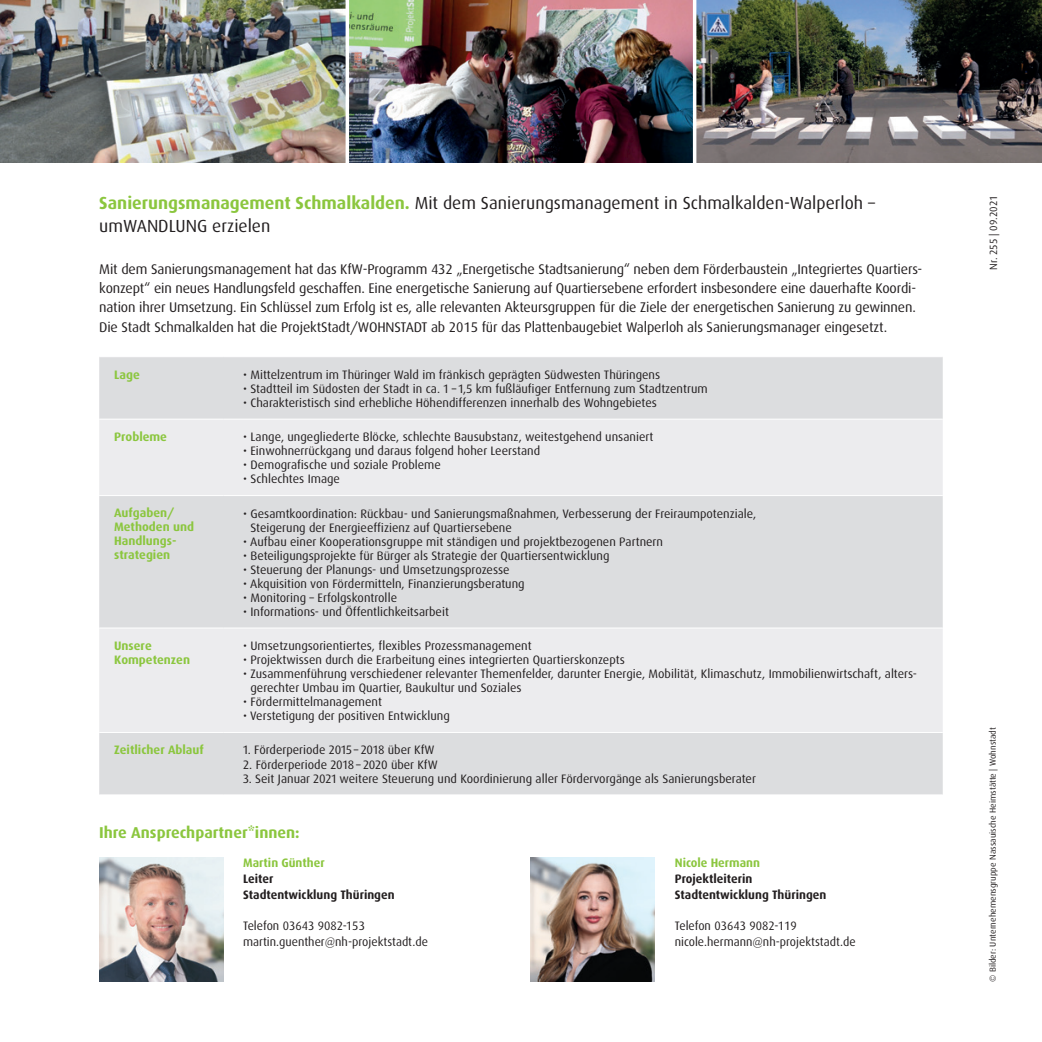
<style>
.page{position:relative;width:1042px;height:1042px;background:#fff}
.page>*{position:absolute;margin:0;border:0;box-sizing:border-box;transform-origin:0 0}
.t1{font:17.5px/23.1px "Dax";color:#231f20}
.t2{font:700 15.75px "Dax";color:#8bc63e}
.t3{font:14px/19.2px "Dax";letter-spacing:-.01em;color:#231f20}
.Tabelle_Fließtext{font:12.25px/14px "Dax OT";color:#231f20}
.t4{font:12.25px "Dax";color:#231f20}
.Tabelle_Spalte_links{font:700 12.25px/14px "Dax";color:#8bc63e}
.Name_und_Funktion_An{font:700 12.25px "Dax";color:#231f20}
.Name_und_Funktion_An-2{font:700 12.25px "Dax";color:#8bc63e}
.t5{font:10.5px "Dax";color:#231f20}
.t6{font:8.75px "Dax";color:#231f20}
.s1{font-weight:700;color:#8bc63e}
</style>
<div class="page">
<div style="left:99px;top:357px;width:844px;height:437px;background:#dcdddf"></div>
<svg style="left:99px;top:420px;width:844px;height:312px;background:#e5e5e7"></svg>
<hr style="left:223px;top:419px;width:720px;height:1px;background:#fff">
<hr style="left:223px;top:495px;width:720px;height:1px;background:#fff">
<hr style="left:223px;top:627px;width:720px;height:1px;background:#fff">
<hr style="left:223px;top:732px;width:720px;height:1px;background:#fff">
<hr style="left:99px;top:419px;width:124px;height:1px;background:#fff">
<hr style="left:99px;top:495px;width:124px;height:1px;background:#fff">
<hr style="left:99px;top:627px;width:124px;height:1px;background:#fff">
<hr style="left:99px;top:732px;width:124px;height:1px;background:#fff">
<img style="left:531px;top:858px;width:124px;height:124px">
<img style="left:349px;top:0;width:344px;height:162px">
<img style="left:696px;top:0;width:346px;height:162px">
<img style="left:0;top:0;width:345px;height:162px">
<svg style="left:345px;top:0;width:1px;height:163px"></svg>
<img style="left:99px;top:858px;width:124px;height:124px">
<p class="t1" style="left:99px;top:192px;width:777px"><span class="s1">Sanierungsmanagement Schmalkalden.</span> Mit dem Sanierungsmanagement in Schmalkalden-Walperloh – umWANDLUNG erzielen</p>
<p class="t3" style="left:99px;top:259px;width:824px">Mit dem Sanierungsmanagement hat das KfW-Programm 432 „Energetische Stadtsanierung“ neben dem Förderbaustein „Integriertes Quartiers&shy;konzept“ ein neues Handlungsfeld geschaffen. Eine energetische Sanierung auf Quartiersebene erfordert insbesondere eine dauerhafte Koordi&shy;nation ihrer Umsetzung. Ein Schlüssel zum Erfolg ist es, alle relevanten Akteursgruppen für die Ziele der energetischen Sanierung zu gewinnen.</p>
<p class="t3" style="left:99px;top:317px;width:789px">Die Stadt Schmalkalden hat die ProjektStadt/WOHNSTADT ab 2015 für das Plattenbaugebiet Walperloh als Sanierungsmanager eingesetzt.</p>
<p class="Tabelle_Spalte_links" style="left:114px;top:367px;width:27px">Lage</p>
<p class="Tabelle_Fließtext" style="left:243px;top:368px;width:419px">• Mittelzentrum im Thüringer Wald im fränkisch geprägten Südwesten Thüringens</p>
<p class="Tabelle_Fließtext" style="left:243px;top:382px;width:466px">• Stadtteil im Südosten der Stadt in ca. 1 – 1,5 km fußläufiger Entfernung zum Stadtzentrum</p>
<p class="Tabelle_Fließtext" style="left:243px;top:396px;width:415px">• Charakteristisch sind erhebliche Höhendifferenzen innerhalb des Wohngebietes</p>
<p class="Tabelle_Spalte_links" style="left:114px;top:430px;width:54px">Probleme</p>
<p class="Tabelle_Fließtext" style="left:243px;top:430px;width:412px">• Lange, ungegliederte Blöcke, schlechte Bausubstanz, weitestgehend unsaniert</p>
<p class="Tabelle_Fließtext" style="left:243px;top:444px;width:299px">• Einwohnerrückgang und daraus folgend hoher Leerstand</p>
<p class="Tabelle_Fließtext" style="left:243px;top:458px;width:199px">• Demografische und soziale Probleme</p>
<p class="Tabelle_Fließtext" style="left:243px;top:472px;width:98px">• Schlechtes Image</p>
<p class="Tabelle_Spalte_links" style="left:114px;top:506px;width:81px">Aufgaben/<br>Methoden und<br>Handlungs&shy;strategien</p>
<p class="Tabelle_Fließtext" style="left:250px;top:506px;width:507px;text-indent:-7px">• Gesamtkoordination: Rückbau- und Sanierungsmaßnahmen, Verbesserung der Freiraumpotenziale,<br>Steigerung der Energieeffizienz auf Quartiersebene</p>
<p class="Tabelle_Fließtext" style="left:243px;top:534px;width:421px">• Aufbau einer Kooperationsgruppe mit ständigen und projektbezogenen Partnern</p>
<p class="Tabelle_Fließtext" style="left:243px;top:548px;width:368px">• Beteiligungsprojekte für Bürger als Strategie der Quartiersentwicklung</p>
<p class="Tabelle_Fließtext" style="left:243px;top:562px;width:268px">• Steuerung der Planungs- und Umsetzungsprozesse</p>
<p class="Tabelle_Fließtext" style="left:243px;top:576px;width:283px">• Akquisition von Fördermitteln, Finanzierungsberatung</p>
<p class="Tabelle_Fließtext" style="left:243px;top:590px;width:155px">• Monitoring – Erfolgskontrolle</p>
<p class="Tabelle_Fließtext" style="left:243px;top:604px;width:207px">• Informations- und Öffentlichkeitsarbeit</p>
<p class="Tabelle_Spalte_links" style="left:114px;top:639px;width:77px">Unsere<br>Kompetenzen</p>
<p class="Tabelle_Fließtext" style="left:243px;top:639px;width:290px">• Umsetzungsorientiertes, flexibles Prozessmanagement</p>
<p class="Tabelle_Fließtext" style="left:243px;top:653px;width:383px">• Projektwissen durch die Erarbeitung eines integrierten Quartierskonzepts</p>
<p class="Tabelle_Fließtext" style="left:250px;top:667px;width:668px;text-indent:-7px">• Zusammenführung verschiedener relevanter Themenfelder, darunter Energie, Mobilität, Klimaschutz, Immobilienwirtschaft, alters&shy;gerechter Umbau im Quartier, Baukultur und Soziales</p>
<p class="Tabelle_Fließtext" style="left:243px;top:695px;width:140px">• Fördermittelmanagement</p>
<p class="Tabelle_Fließtext" style="left:243px;top:709px;width:208px">• Verstetigung der positiven Entwicklung</p>
<p class="Tabelle_Spalte_links" style="left:114px;top:743px;width:91px">Zeitlicher Ablauf</p>
<p class="Tabelle_Fließtext" style="left:243px;top:743px;width:193px">1. Förderperiode 2015 – 2018 über KfW</p>
<p class="Tabelle_Fließtext" style="left:243px;top:757px;width:196px">2. Förderperiode 2018 – 2020 über KfW</p>
<p class="Tabelle_Fließtext" style="left:243px;top:771px;width:514px">3. Seit Januar 2021 weitere Steuerung und Koordinierung aller Fördervorgänge als Sanierungsberater</p>
<p class="t2" style="left:99px;top:823px;width:202px">Ihre Ansprechpartner*innen:</p>
<p class="Name_und_Funktion_An-2" style="left:243px;top:856px;width:83px">Martin Günther</p>
<p class="Name_und_Funktion_An" style="left:243px;top:872px;width:32px">Leiter</p>
<p class="Name_und_Funktion_An" style="left:243px;top:887px;width:153px">Stadtentwicklung Thüringen</p>
<p class="t4" style="left:243px;top:919px;width:123px">Telefon 03643 9082-153</p>
<p class="t4" style="left:243px;top:935px;width:186px">martin.guenther@nh-projektstadt.de</p>
<p class="Tabelle_Spalte_links" style="left:675px;top:856px;width:87px">Nicole Hermann</p>
<p class="Name_und_Funktion_An" style="left:675px;top:872px;width:79px">Projektleiterin</p>
<p class="Name_und_Funktion_An" style="left:675px;top:887px;width:153px">Stadtentwicklung Thüringen</p>
<p class="t4" style="left:675px;top:919px;width:123px">Telefon 03643 9082-119</p>
<p class="t4" style="left:675px;top:935px;width:182px">nicole.hermann@nh-projektstadt.de</p>
<p class="t5" style="left:987px;top:270px;width:76px;rotate:-90deg">Nr. 255 | 09.2021</p>
<p class="t6" style="left:988px;top:982px;width:256px;rotate:-90deg">© Bilder: Unternehemensgruppe Nassauische Heimstätte | Wohnstadt</p>
</div>
